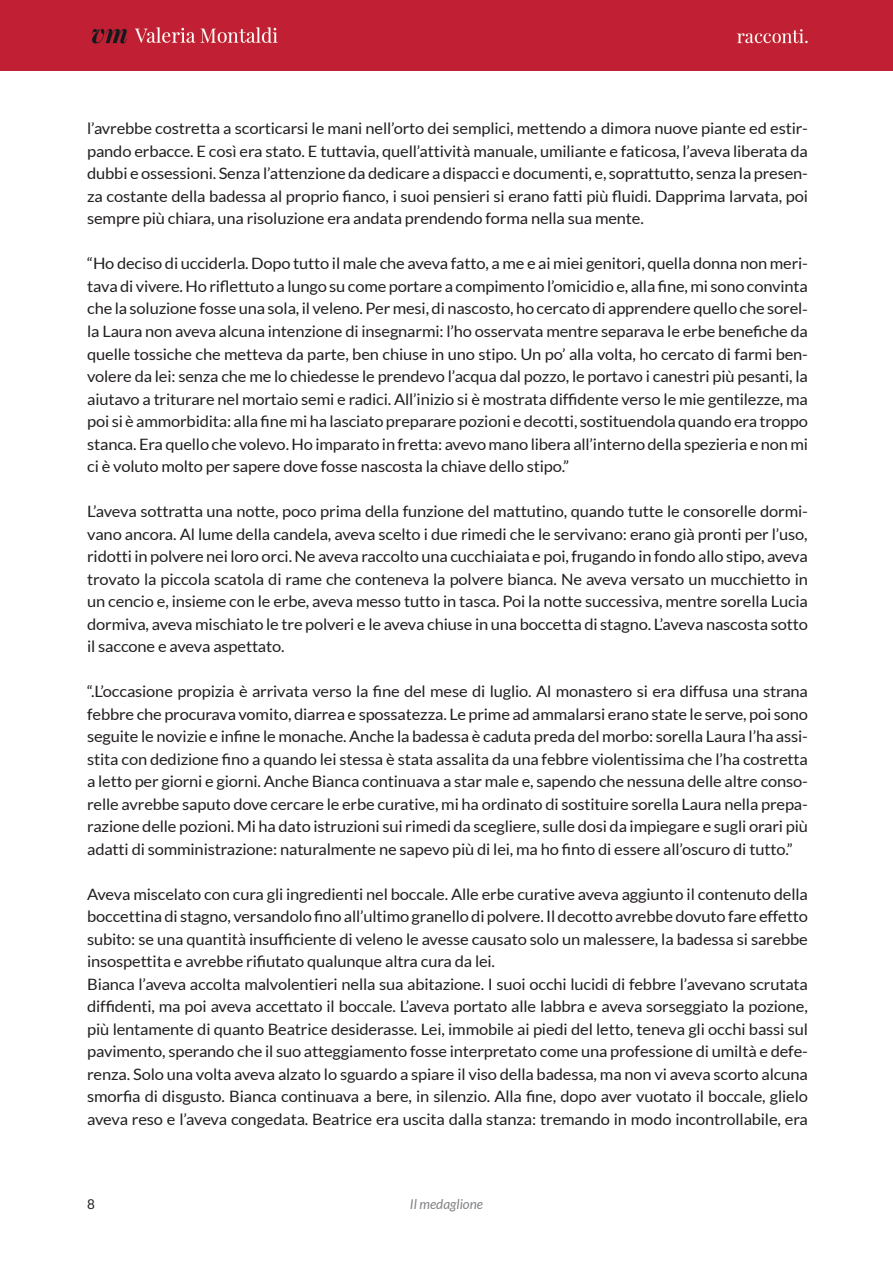
<style>
.page{position:relative;width:893px;height:1263px;background:#fff}
.page>*{position:absolute;margin:0;border:0;box-sizing:border-box;transform-origin:0 0}
.t1{font:15.6px/22.5px "Lato";letter-spacing:-.01em;color:#231f20;text-align:justify;scale:1.05 1}
.t2{font:italic 13.5px "Lato";color:#808285}
.t3{font:13.5px "Lato";color:#231f20}
</style>
<div class="page">
<div style="left:0;top:0;width:893px;height:70px;background:#c11f33"></div>
<p class="t1" style="left:87px;top:117px;width:688px">l’avrebbe costretta a scorticarsi le mani nell’orto dei semplici, mettendo a dimora nuove piante ed estir&shy;pando erbacce. E così era stato. E tuttavia, quell’attività manuale, umiliante e faticosa, l’aveva liberata da dubbi e ossessioni. Senza l’attenzione da dedicare a dispacci e documenti, e, soprattutto, senza la presen&shy;za costante della badessa al proprio fianco, i suoi pensieri si erano fatti più fluidi. Dapprima larvata, poi sempre più chiara, una risoluzione era andata prendendo forma nella sua mente.</p>
<p class="t1" style="left:87px;top:252px;width:688px">“Ho deciso di ucciderla. Dopo tutto il male che aveva fatto, a me e ai miei genitori, quella donna non meri&shy;tava di vivere. Ho riflettuto a lungo su come portare a compimento l’omicidio e, alla fine, mi sono convinta che la soluzione fosse una sola, il veleno. Per mesi, di nascosto, ho cercato di apprendere quello che sorel&shy;la Laura non aveva alcuna intenzione di insegnarmi: l’ho osservata mentre separava le erbe benefiche da quelle tossiche che metteva da parte, ben chiuse in uno stipo. Un po’ alla volta, ho cercato di farmi ben&shy;volere da lei: senza che me lo chiedesse le prendevo l’acqua dal pozzo, le portavo i canestri più pesanti, la aiutavo a triturare nel mortaio semi e radici. All’inizio si è mostrata diffidente verso le mie gentilezze, ma poi si è ammorbidita: alla fine mi ha lasciato preparare pozioni e decotti, sostituendola quando era troppo stanca. Era quello che volevo. Ho imparato in fretta: avevo mano libera all’interno della spezieria e non mi ci è voluto molto per sapere dove fosse nascosta la chiave dello stipo.”</p>
<p class="t1" style="left:87px;top:500px;width:688px">L’aveva sottratta una notte, poco prima della funzione del mattutino, quando tutte le consorelle dormi&shy;vano ancora. Al lume della candela, aveva scelto i due rimedi che le servivano: erano già pronti per l’uso, ridotti in polvere nei loro orci. Ne aveva raccolto una cucchiaiata e poi, frugando in fondo allo stipo, aveva trovato la piccola scatola di rame che conteneva la polvere bianca. Ne aveva versato un mucchietto in un cencio e, insieme con le erbe, aveva messo tutto in tasca. Poi la notte successiva, mentre sorella Lucia dormiva, aveva mischiato le tre polveri e le aveva chiuse in una boccetta di stagno. L’aveva nascosta sotto il saccone e aveva aspettato.</p>
<p class="t1" style="left:87px;top:680px;width:688px">“.L’occasione propizia è arrivata verso la fine del mese di luglio. Al monastero si era diffusa una strana febbre che procurava vomito, diarrea e spossatezza. Le prime ad ammalarsi erano state le serve, poi sono seguite le novizie e infine le monache. Anche la badessa è caduta preda del morbo: sorella Laura l’ha assi&shy;stita con dedizione fino a quando lei stessa è stata assalita da una febbre violentissima che l’ha costretta a letto per giorni e giorni. Anche Bianca continuava a star male e, sapendo che nessuna delle altre conso&shy;relle avrebbe saputo dove cercare le erbe curative, mi ha ordinato di sostituire sorella Laura nella prepa&shy;razione delle pozioni. Mi ha dato istruzioni sui rimedi da scegliere, sulle dosi da impiegare e sugli orari più adatti di somministrazione: naturalmente ne sapevo più di lei, ma ho finto di essere all’oscuro di tutto.”</p>
<p class="t1" style="left:87px;top:882px;width:688px;text-align:left">Aveva miscelato con cura gli ingredienti nel boccale. Alle erbe curative aveva aggiunto il contenuto della boccettina di stagno, versandolo fino all’ultimo granello di polvere. Il decotto avrebbe dovuto fare effetto subito: se una quantità insufficiente di veleno le avesse causato solo un malessere, la badessa si sarebbe insospettita e avrebbe rifiutato qualunque altra cura da lei.<br>Bianca l’aveva accolta malvolentieri nella sua abitazione. I suoi occhi lucidi di febbre l’avevano scrutata diffidenti, ma poi aveva accettato il boccale. L’aveva portato alle labbra e aveva sorseggiato la pozione, più lentamente di quanto Beatrice desiderasse. Lei, immobile ai piedi del letto, teneva gli occhi bassi sul pavimento, sperando che il suo atteggiamento fosse interpretato come una professione di umiltà e defe&shy;renza. Solo una volta aveva alzato lo sguardo a spiare il viso della badessa, ma non vi aveva scorto alcuna smorfia di disgusto. Bianca continuava a bere, in silenzio. Alla fine, dopo aver vuotato il boccale, glielo aveva reso e l’aveva congedata. Beatrice era uscita dalla stanza: tremando in modo incontrollabile, era</p>
<p class="t3" style="left:87px;top:1196px;width:9px">8</p>
<p class="t2" style="left:410px;top:1196px;width:75px">Il medaglione</p>
</div>
